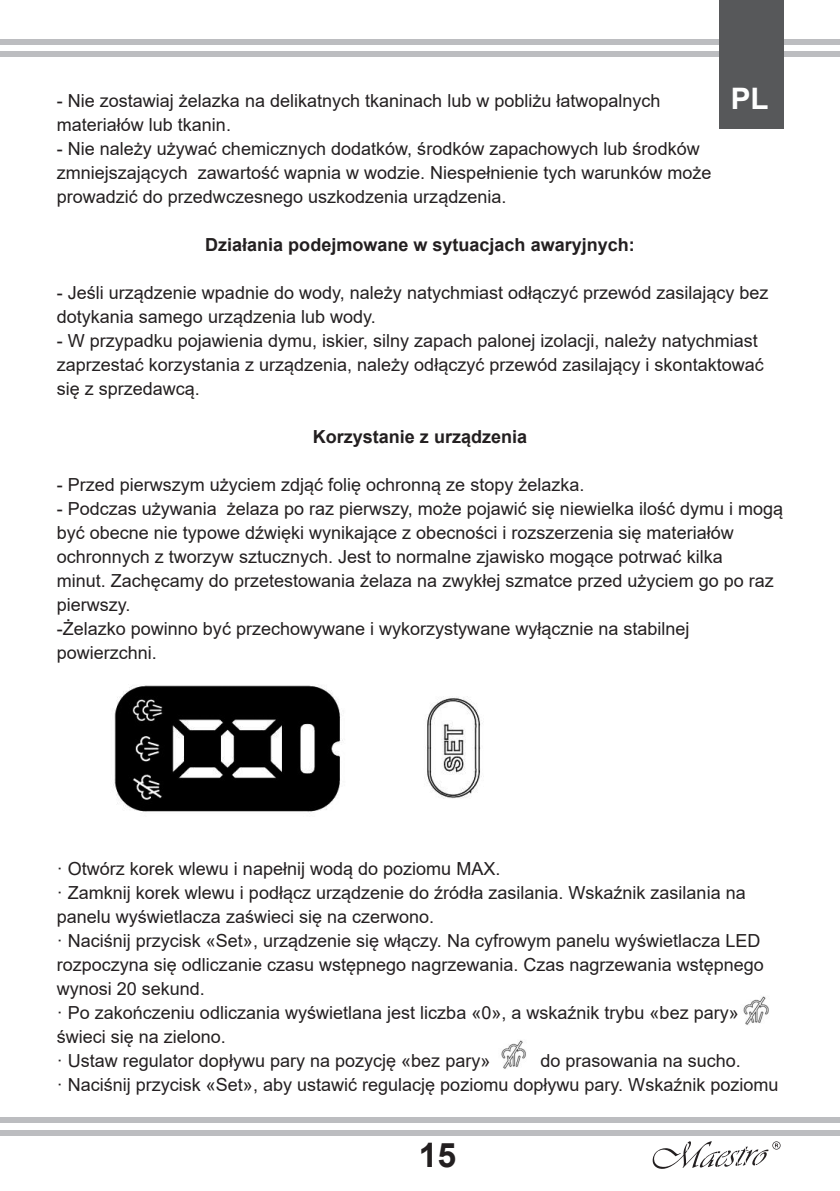
<style>
.page{position:relative;width:840px;height:1191px;background:#fff}
.page>*{position:absolute;margin:0;border:0;box-sizing:border-box;transform-origin:0 0}
.t1{font:700 33.8px "Arial";color:#231f20}
.t2{font:700 29.6px "Arial";color:#fff}
.t3{font:18px/24px "Arial";color:#231f20}
.t4{font:700 18px "Arial";color:#231f20}
</style>
<div class="page">
<div style="left:1px;top:1117px;width:838px;height:5px;background:#bcbdc0"></div>
<div style="left:1px;top:39px;width:838px;height:5px;background:#bcbdc0"></div>
<div style="left:1px;top:1130px;width:838px;height:5px;background:#bcbdc0"></div>
<div style="left:1px;top:51px;width:838px;height:6px;background:#bcbdc0"></div>
<svg style="left:652px;top:1141px;width:128px;height:27px"></svg>
<div style="left:718px;top:0;width:65px;height:129px;background:#57585a"></div>
<img style="left:113px;top:685px;width:370px;height:127px">
<img style="left:743px;top:996px;width:26px;height:29px">
<img style="left:501px;top:1040px;width:25px;height:29px">
<p class="t3" style="left:57px;top:88px;width:605px">- Nie zostawiaj żelazka na delikatnych tkaninach lub w pobliżu łatwopalnych</p>
<p class="t2" style="left:730px;top:78px;width:39px">PL</p>
<p class="t3" style="left:57px;top:112px;width:176px">materiałów lub tkanin.</p>
<p class="t3" style="left:57px;top:136px;width:656px">- Nie należy używać chemicznych dodatków, środków zapachowych lub środków zmniejszających zawartość wapnia w wodzie. Niespełnienie tych warunków może prowadzić do przedwczesnego uszkodzenia urządzenia.</p>
<p class="t4" style="left:205px;top:232px;width:431px">Działania podejmowane w sytuacjach awaryjnych:</p>
<p class="t3" style="left:57px;top:280px;width:712px">- Jeśli urządzenie wpadnie do wody, należy natychmiast odłączyć przewód zasilający bez dotykania samego urządzenia lub wody.</p>
<p class="t3" style="left:57px;top:328px;width:708px">- W przypadku pojawienia dymu, iskier, silny zapach palonej izolacji, należy natychmiast zaprzestać korzystania z urządzenia, należy odłączyć przewód zasilający i skontaktować się z sprzedawcą.</p>
<p class="t4" style="left:312px;top:424px;width:216px">Korzystanie z urządzenia</p>
<p class="t3" style="left:57px;top:472px;width:529px">- Przed pierwszym użyciem zdjąć folię ochronną ze stopy żelazka.</p>
<p class="t3" style="left:57px;top:496px;width:727px">- Podczas używania żelaza po raz pierwszy, może pojawić się niewielka ilość dymu i mogą być obecne nie typowe dźwięki wynikające z obecności i rozszerzenia się materiałów ochronnych z tworzyw sztucznych. Jest to normalne zjawisko mogące potrwać kilka<br>minut. Zachęcamy do przetestowania żelaza na zwykłej szmatce przed użyciem go po raz pierwszy.</p>
<p class="t3" style="left:57px;top:616px;width:634px">-Żelazko powinno być przechowywane i wykorzystywane wyłącznie na stabilnej powierzchni.</p>
<p class="t3" style="left:57px;top:856px;width:445px">· Otwórz korek wlewu i napełnij wodą do poziomu MAX.</p>
<p class="t3" style="left:57px;top:880px;width:690px">· Zamknij korek wlewu i podłącz urządzenie do źródła zasilania. Wskaźnik zasilania na panelu wyświetlacza zaświeci się na czerwono.</p>
<p class="t3" style="left:57px;top:928px;width:708px">· Naciśnij przycisk «Set», urządzenie się włączy. Na cyfrowym panelu wyświetlacza LED rozpoczyna się odliczanie czasu wstępnego nagrzewania. Czas nagrzewania wstępnego wynosi 20 sekund.</p>
<p class="t3" style="left:57px;top:1000px;width:683px">· Po zakończeniu odliczania wyświetlana jest liczba «0», a wskaźnik trybu «bez pary» świeci się na zielono.</p>
<p class="t3" style="left:57px;top:1048px;width:435px">· Ustaw regulator dopływu pary na pozycję «bez pary»</p>
<p class="t3" style="left:540px;top:1048px;width:202px">do prasowania na sucho.</p>
<p class="t3" style="left:57px;top:1072px;width:722px">· Naciśnij przycisk «Set», aby ustawić regulację poziomu dopływu pary. Wskaźnik poziomu</p>
<h1 class="t1" style="left:418px;top:1131px;width:39px">15</h1>
</div>
